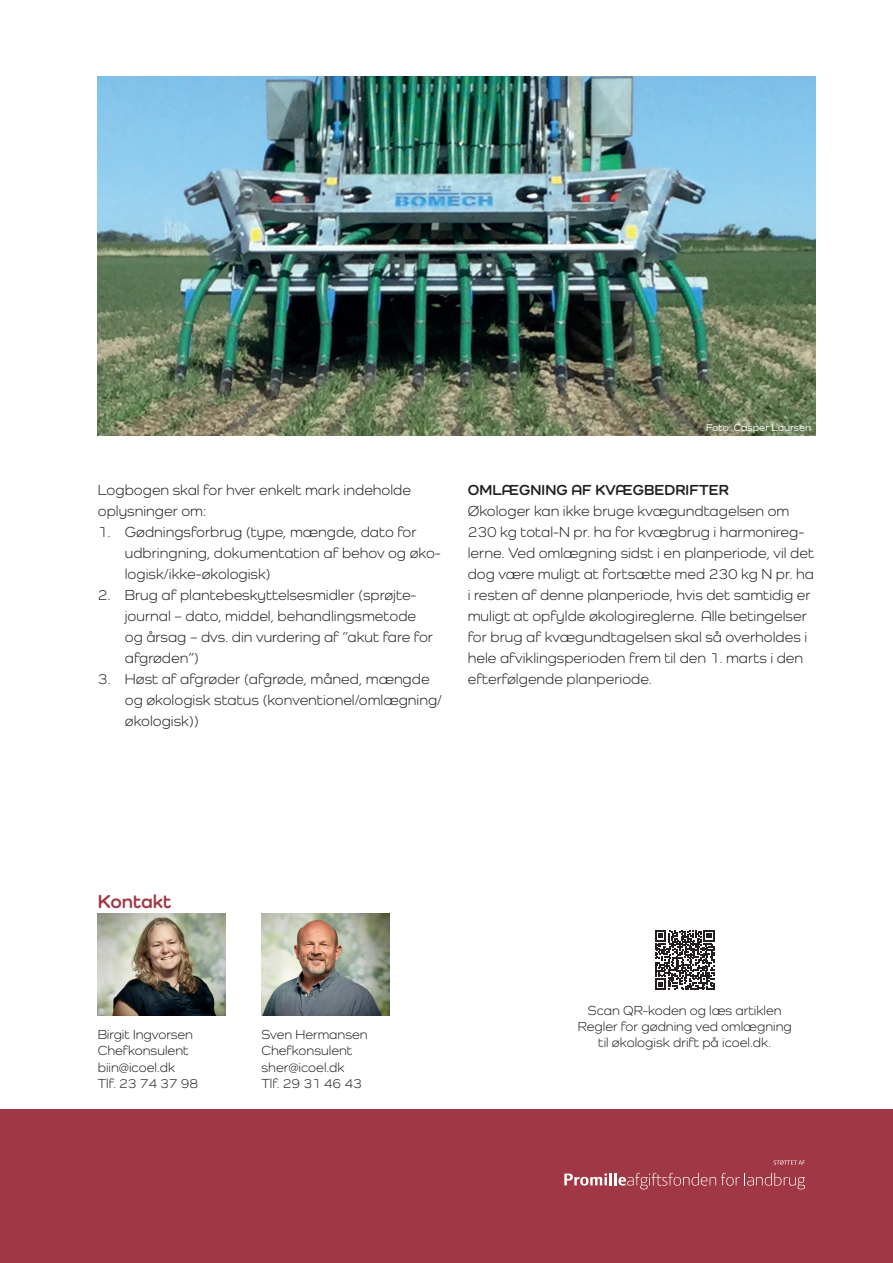
<style>
.page{position:relative;width:893px;height:1263px;background:#fff}
.page>*{position:absolute;margin:0;border:0;box-sizing:border-box;transform-origin:0 0}
.t1{font:700 19.5px "Como";color:#9f3844}
.t2{font:15px/21px "Como";color:#231f20}
.t3{font:700 15px "Como";letter-spacing:.01em;color:#231f20}
.t4{font:13.5px/16.2px "Como";color:#231f20}
.t5{font:500 10.5px "Como";color:#fff}
</style>
<div class="page">
<div style="left:0;top:1110px;width:893px;height:153px;background:#9f3844"></div>
<svg style="left:564px;top:1173px;width:241px;height:16px"></svg>
<svg style="left:774px;top:1160px;width:31px;height:5px"></svg>
<img style="left:98px;top:913px;width:128px;height:102px">
<img style="left:261px;top:913px;width:129px;height:102px">
<svg style="left:655px;top:930px;width:60px;height:60px"></svg>
<img style="left:98px;top:77px;width:718px;height:358px">
<p class="t2" style="left:98px;top:479px;width:315px">Logbogen skal for hver enkelt mark indeholde oplysninger om:</p>
<p class="t2" style="left:125px;top:521px;width:318px;text-indent:-27px">1. Gødningsforbrug (type, mængde, dato for udbringning, dokumentation af behov og øko&shy;logisk/ikke-økologisk)</p>
<p class="t2" style="left:125px;top:584px;width:310px;text-indent:-27px">2. Brug af plantebeskyttelsesmidler (sprøjte&shy;journal – dato, middel, behandlingsmetode og årsag – dvs. din vurdering af ”akut fare for afgrøden”)</p>
<p class="t2" style="left:125px;top:668px;width:319px;text-indent:-27px">3. Høst af afgrøder (afgrøde, måned, mængde og økologisk status (konventionel/omlægning/ økologisk))</p>
<p class="t5" style="left:706px;top:421px;width:106px">Foto: Casper Laursen</p>
<p class="t3" style="left:468px;top:481px;width:263px">OMLÆGNING AF KVÆGBEDRIFTER</p>
<p class="t2" style="left:468px;top:500px;width:348px">Økologer kan ikke bruge kvægundtagelsen om 230 kg total-N pr. ha for kvægbrug i harmonireg&shy;lerne. Ved omlægning sidst i en planperiode, vil det dog være muligt at fortsætte med 230 kg N pr. ha i resten af denne planperiode, hvis det samtidig er muligt at opfylde økologireglerne. Alle betingelser for brug af kvægundtagelsen skal så overholdes i hele afviklingsperioden frem til den 1. marts i den efterfølgende planperiode.</p>
<h1 class="t1" style="left:98px;top:889px;width:75px">Kontakt</h1>
<p class="t4" style="left:98px;top:1026px;width:102px">Birgit Ingvorsen<br>Chefkonsulent biin@icoel.dk<br>Tlf. 23 74 37 98</p>
<p class="t4" style="left:261px;top:1026px;width:108px">Sven Hermansen<br>Chefkonsulent sher@icoel.dk<br>Tlf. 29 31 46 43</p>
<p class="t4" style="left:578px;top:1002px;width:216px;text-align:center">Scan QR-koden og læs artiklen<br>Regler for gødning ved omlægning til økologisk drift på icoel.dk.</p>
</div>
